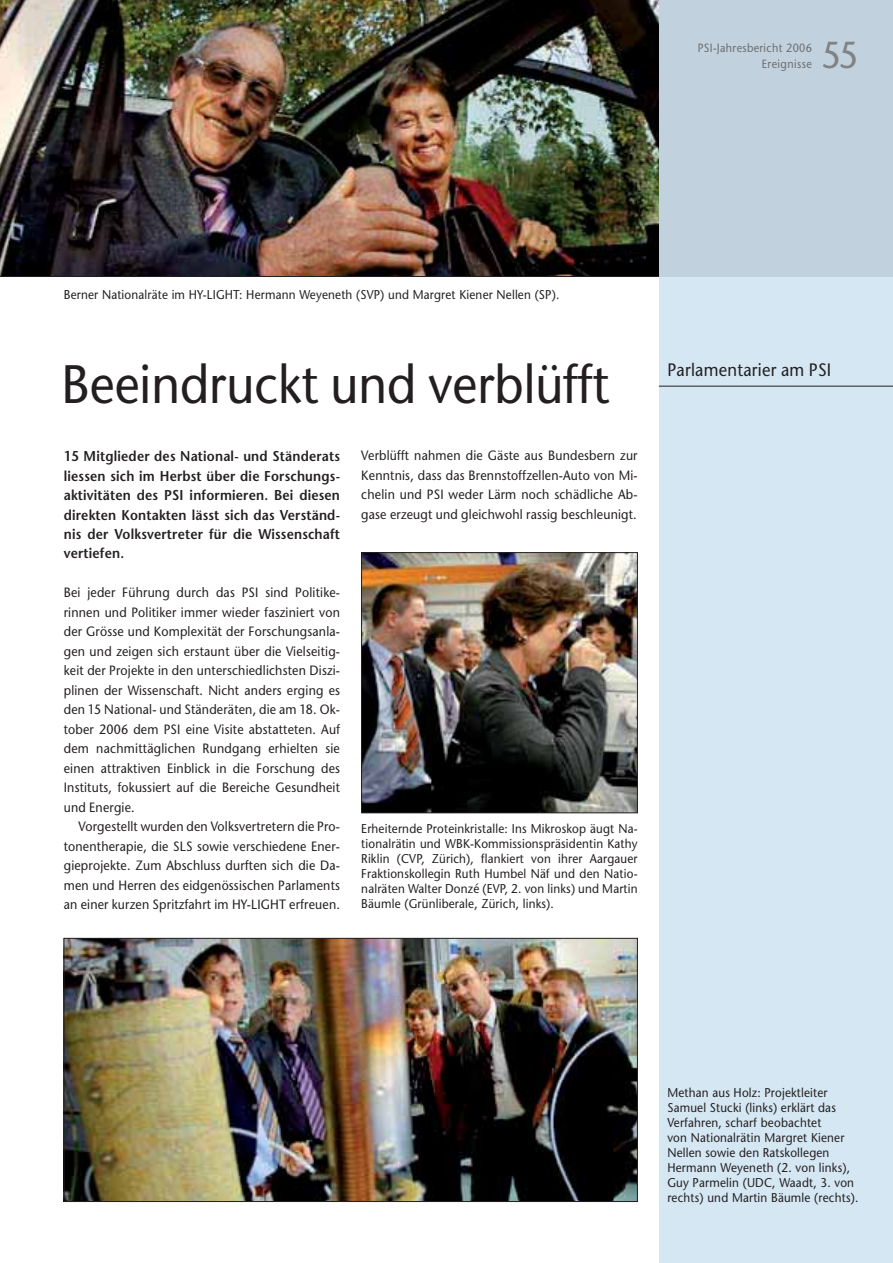
<style>
.page{position:relative;width:893px;height:1263px;background:#fff}
.page>*{position:absolute;margin:0;border:0;box-sizing:border-box;transform-origin:0 0}
.t1{font:54px "Stone Sans";color:#231f20;scale:.91 1}
.t2{font:37.5px "Stone Sans";color:#808285;scale:.9 1}
.t3{font:18px "Stone Sans";letter-spacing:.015em;color:#231f20;scale:.92 1}
.t4{font:600 14.25px/19.5px "Stone Sans";letter-spacing:.015em;color:#231f20;text-align:justify;scale:.92 1}
.t5{font:13.5px/19.5px "Stone Sans";letter-spacing:.015em;color:#231f20;text-align:justify;scale:.92 1}
.t6{font:12.75px/15px "Stone Sans";letter-spacing:.015em;color:#231f20;text-align:justify;scale:.92 1}
.t7{font:12px/16.5px "Stone Sans";letter-spacing:.03em;color:#6d6e70;text-align:right;scale:.9 1}
</style>
<div class="page">
<div style="left:659px;top:0;width:234px;height:1263px;background:#d5e7f3"></div>
<div style="left:659px;top:0;width:234px;height:277px;background:#c1d1dd"></div>
<img style="left:0;top:0;width:659px;height:276px">
<hr style="left:659px;top:386px;width:234px;height:1px;background:#231f20">
<img style="left:363px;top:554px;width:273px;height:257px">
<div style="left:361px;top:552px;width:277px;height:261px;border:1px solid #231f20"></div>
<img style="left:66px;top:940px;width:570px;height:260px">
<div style="left:64px;top:938px;width:574px;height:264px;border:1px solid #231f20"></div>
<hr style="left:0;top:276px;width:659px;height:1px;background:#231f20">
<p class="t7" style="left:698px;top:41px;width:128px">PSI-Jahresbericht 2006<br>Ereignisse</p>
<h2 class="t2" style="left:822px;top:41px;width:42px">55</h2>
<p class="t6" style="left:64px;top:289px;width:540px">Berner Nationalräte im HY-LIGHT: Hermann Weyeneth (SVP) und Margret Kiener Nellen (SP).</p>
<h1 class="t1" style="left:62px;top:364px;width:604px">Beeindruckt und verblüfft</h1>
<p class="t4" style="left:64px;top:448px;width:302px">15 Mitglieder des National- und Ständerats liessen sich im Herbst über die Forschungs&shy;aktivitäten des PSI informieren. Bei diesen direkten Kontakten lässt sich das Verständ&shy;nis der Volksvertreter für die Wissenschaft vertiefen.</p>
<p class="t5" style="left:64px;top:584px;width:302px">Bei jeder Führung durch das PSI sind Politike&shy;rinnen und Politiker immer wieder fasziniert von der Grösse und Komplexität der Forschungsanla&shy;gen und zeigen sich erstaunt über die Vielseitig&shy;keit der Projekte in den unterschiedlichsten Diszi&shy;plinen der Wissenschaft. Nicht anders erging es den 15 National- und Ständeräten, die am 18. Ok&shy;tober 2006 dem PSI eine Visite abstatteten. Auf dem nachmittäglichen Rundgang erhielten sie einen attraktiven Einblick in die Forschung des Instituts, fokussiert auf die Bereiche Gesundheit und Energie.</p>
<p class="t5" style="left:64px;top:818px;width:302px;text-indent:15px">Vorgestellt wurden den Volksvertretern die Pro&shy;tonentherapie, die SLS sowie verschiedene Ener&shy;gieprojekte. Zum Abschluss durften sich die Da&shy;men und Herren des eidgenössischen Parlaments an einer kurzen Spritzfahrt im HY-LIGHT erfreuen.</p>
<p class="t5" style="left:361px;top:447px;width:302px">Verblüfft nahmen die Gäste aus Bundesbern zur Kenntnis, dass das Brennstoffzellen-Auto von Mi&shy;chelin und PSI weder Lärm noch schädliche Ab&shy;gase erzeugt und gleichwohl rassig beschleunigt.</p>
<p class="t6" style="left:361px;top:823px;width:302px">Erheiternde Proteinkristalle: Ins Mikroskop äugt Na&shy;tionalrätin und WBK-Kommissionspräsidentin Kathy Riklin (CVP, Zürich), flankiert von ihrer Aargauer Fraktionskollegin Ruth Humbel Näf und den Natio&shy;nalräten Walter Donzé (EVP, 2. von links) und Martin Bäumle (Grünliberale, Zürich, links).</p>
<h3 class="t3" style="left:667px;top:363px;width:180px">Parlamentarier am PSI</h3>
<p class="t6" style="left:667px;top:1086px;width:209px;text-align:left">Methan aus Holz: Projektleiter<br>Samuel Stucki (links) erklärt das<br>Verfahren, scharf beobachtet<br>von Nationalrätin Margret Kiener<br>Nellen sowie den Ratskollegen<br>Hermann Weyeneth (2. von links),<br>Guy Parmelin (UDC, Waadt, 3. von rechts) und Martin Bäumle (rechts).</p>
</div>
